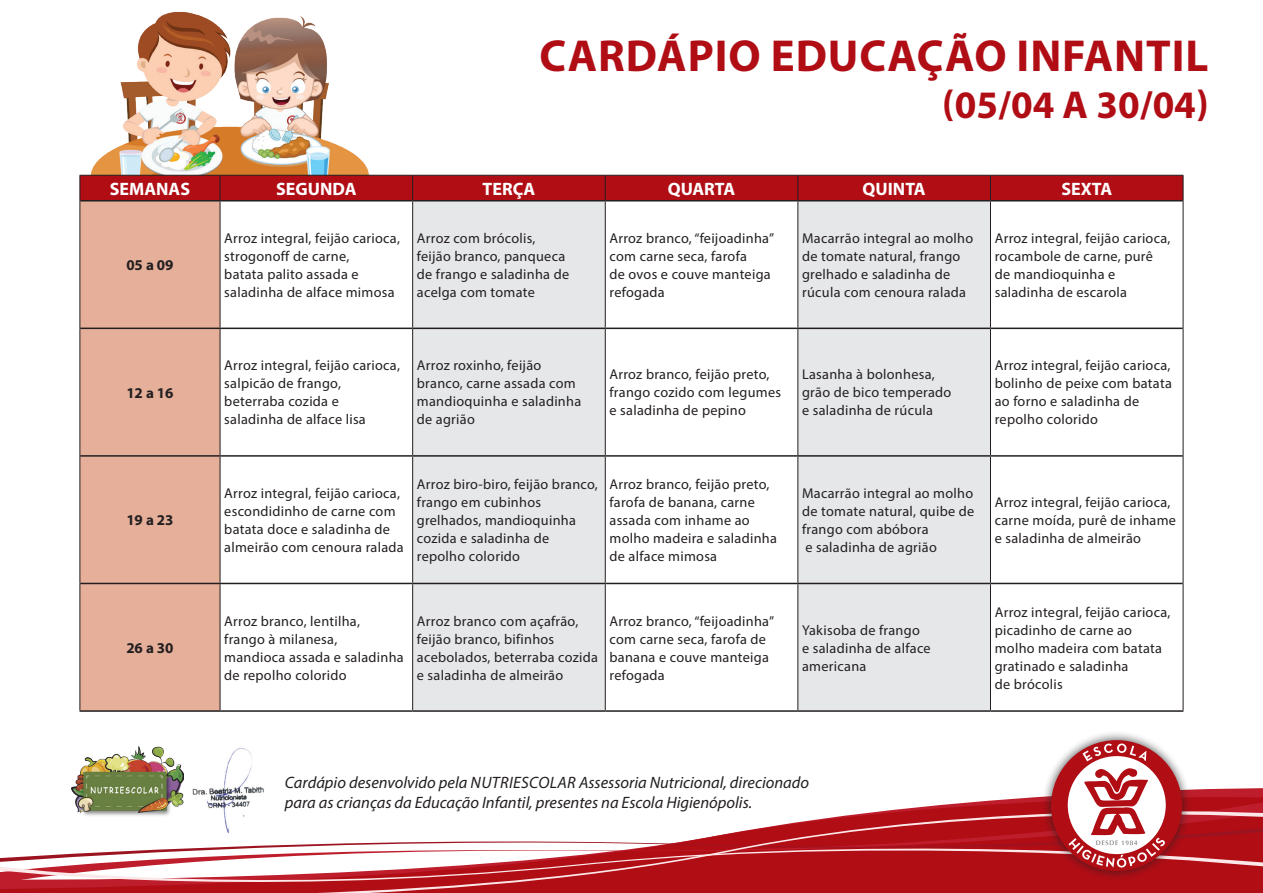
<style>
.page{position:relative;width:1263px;height:893px;background:#fff}
.page>*{position:absolute;margin:0;border:0;box-sizing:border-box;transform-origin:0 0}
.t1{font:700 45px "Myriad Pro";letter-spacing:.02em;color:#b00d15}
.t2{font:700 39px "Myriad Pro";color:#b00d15}
.t3{font:700 18px "Myriad Pro";color:#fff}
.t4{font:italic 16.5px/19.8px "Myriad Pro";color:#231f20}
.t5{font:700 15px "Myriad Pro";color:#231f20}
.t6{font:14.25px/18px "Myriad Pro";letter-spacing:.02em;color:#231f20}
</style>
<div class="page">
<img style="left:79px;top:11px;width:300px;height:183px">
<svg style="left:0;top:796px;width:1263px;height:97px"></svg>
<div style="left:1042px;top:731px;width:149px;height:150px;background:#231f20;opacity:.75"></div>
<svg style="left:1051px;top:740px;width:131px;height:131px"></svg>
<img style="left:71px;top:746px;width:113px;height:72px">
<img style="left:188px;top:748px;width:80px;height:90px">
<div style="left:81px;top:201px;width:139px;height:509px;background:#e5af9a"></div>
<svg style="left:413px;top:201px;width:577px;height:509px;fill:#e6e7e9"></svg>
<div style="left:80px;top:175px;width:1104px;height:26px;background:#b00d15"></div>
<hr style="left:80px;top:201px;width:1px;height:127px;background:#231f20">
<hr style="left:220px;top:201px;width:1px;height:127px;background:#231f20">
<hr style="left:412px;top:201px;width:1px;height:127px;background:#231f20">
<hr style="left:605px;top:201px;width:1px;height:127px;background:#231f20">
<hr style="left:797px;top:201px;width:1px;height:127px;background:#231f20">
<hr style="left:990px;top:201px;width:1px;height:127px;background:#231f20">
<hr style="left:1183px;top:201px;width:1px;height:127px;background:#231f20">
<hr style="left:80px;top:328px;width:1px;height:128px;background:#231f20">
<hr style="left:220px;top:329px;width:1px;height:126px;background:#231f20">
<hr style="left:412px;top:329px;width:1px;height:126px;background:#231f20">
<hr style="left:605px;top:329px;width:1px;height:126px;background:#231f20">
<hr style="left:797px;top:329px;width:1px;height:126px;background:#231f20">
<hr style="left:990px;top:329px;width:1px;height:126px;background:#231f20">
<hr style="left:1183px;top:328px;width:1px;height:128px;background:#231f20">
<hr style="left:80px;top:456px;width:1px;height:127px;background:#231f20">
<hr style="left:220px;top:457px;width:1px;height:126px;background:#231f20">
<hr style="left:412px;top:457px;width:1px;height:126px;background:#231f20">
<hr style="left:605px;top:457px;width:1px;height:126px;background:#231f20">
<hr style="left:797px;top:457px;width:1px;height:126px;background:#231f20">
<hr style="left:990px;top:457px;width:1px;height:126px;background:#231f20">
<hr style="left:1183px;top:456px;width:1px;height:127px;background:#231f20">
<hr style="left:80px;top:583px;width:1px;height:127px;background:#231f20">
<hr style="left:220px;top:584px;width:1px;height:126px;background:#231f20">
<hr style="left:412px;top:584px;width:1px;height:126px;background:#231f20">
<hr style="left:605px;top:584px;width:1px;height:126px;background:#231f20">
<hr style="left:797px;top:584px;width:1px;height:126px;background:#231f20">
<hr style="left:990px;top:584px;width:1px;height:126px;background:#231f20">
<hr style="left:1183px;top:583px;width:1px;height:127px;background:#231f20">
<hr style="left:80px;top:328px;width:140px;height:1px;background:#231f20">
<hr style="left:80px;top:455px;width:140px;height:2px;background:#231f20">
<hr style="left:80px;top:583px;width:140px;height:1px;background:#231f20">
<hr style="left:80px;top:710px;width:140px;height:2px;background:#231f20">
<hr style="left:220px;top:328px;width:193px;height:1px;background:#231f20">
<hr style="left:413px;top:328px;width:192px;height:1px;background:#231f20">
<hr style="left:605px;top:328px;width:193px;height:1px;background:#231f20">
<hr style="left:798px;top:328px;width:192px;height:1px;background:#231f20">
<hr style="left:413px;top:455px;width:192px;height:2px;background:#231f20">
<hr style="left:798px;top:455px;width:192px;height:2px;background:#231f20">
<hr style="left:413px;top:583px;width:192px;height:1px;background:#231f20">
<hr style="left:798px;top:583px;width:192px;height:1px;background:#231f20">
<hr style="left:413px;top:710px;width:192px;height:2px;background:#231f20">
<hr style="left:798px;top:710px;width:192px;height:2px;background:#231f20">
<hr style="left:990px;top:328px;width:193px;height:1px;background:#231f20">
<hr style="left:605px;top:455px;width:193px;height:2px;background:#231f20">
<hr style="left:990px;top:455px;width:193px;height:2px;background:#231f20">
<hr style="left:605px;top:583px;width:193px;height:1px;background:#231f20">
<hr style="left:990px;top:583px;width:193px;height:1px;background:#231f20">
<hr style="left:605px;top:710px;width:193px;height:2px;background:#231f20">
<hr style="left:990px;top:710px;width:193px;height:2px;background:#231f20">
<hr style="left:220px;top:455px;width:193px;height:2px;background:#231f20">
<hr style="left:220px;top:583px;width:193px;height:1px;background:#231f20">
<hr style="left:220px;top:710px;width:193px;height:2px;background:#231f20">
<hr style="left:80px;top:200px;width:140px;height:1px;background:#231f20">
<hr style="left:220px;top:200px;width:193px;height:1px;background:#231f20">
<hr style="left:413px;top:200px;width:192px;height:1px;background:#231f20">
<hr style="left:605px;top:200px;width:193px;height:1px;background:#231f20">
<hr style="left:798px;top:200px;width:192px;height:1px;background:#231f20">
<hr style="left:990px;top:200px;width:193px;height:1px;background:#231f20">
<h1 class="t1" style="left:540px;top:27px;width:670px">CARDÁPIO EDUCAÇÃO INFANTIL</h1>
<h2 class="t2" style="left:942px;top:79px;width:268px">(05/04 A 30/04)</h2>
<p class="t3" style="left:110px;top:177px;width:82px">SEMANAS</p>
<p class="t3" style="left:276px;top:177px;width:82px">SEGUNDA</p>
<p class="t3" style="left:483px;top:177px;width:54px">TERÇA</p>
<p class="t3" style="left:668px;top:177px;width:69px">QUARTA</p>
<p class="t3" style="left:863px;top:177px;width:65px">QUINTA</p>
<p class="t3" style="left:1061px;top:177px;width:52px">SEXTA</p>
<p class="t5" style="left:126px;top:255px;width:49px">05 a 09</p>
<p class="t5" style="left:126px;top:383px;width:49px">12 a 16</p>
<p class="t5" style="left:126px;top:510px;width:49px">19 a 23</p>
<p class="t5" style="left:126px;top:638px;width:49px">26 a 30</p>
<p class="t6" style="left:224px;top:229px;width:177px">Arroz integral, feijão carioca, strogonoff de carne,<br>batata palito assada e saladinha de alface mimosa</p>
<p class="t6" style="left:417px;top:229px;width:154px">Arroz com brócolis, feijão branco, panqueca de frango e saladinha de acelga com tomate</p>
<p class="t6" style="left:609px;top:229px;width:166px">Arroz branco, “feijoadinha” com carne seca, farofa<br>de ovos e couve manteiga refogada</p>
<p class="t6" style="left:802px;top:229px;width:172px">Macarrão integral ao molho de tomate natural, frango grelhado e saladinha de rúcula com cenoura ralada</p>
<p class="t6" style="left:995px;top:229px;width:177px">Arroz integral, feijão carioca, rocambole de carne, purê de mandioquinha e saladinha de escarola</p>
<p class="t6" style="left:224px;top:356px;width:177px">Arroz integral, feijão carioca, salpicão de frango, beterraba cozida e saladinha de alface lisa</p>
<p class="t6" style="left:417px;top:356px;width:166px">Arroz roxinho, feijão branco, carne assada com mandioquinha e saladinha de agrião</p>
<p class="t6" style="left:609px;top:365px;width:173px">Arroz branco, feijão preto, frango cozido com legumes e saladinha de pepino</p>
<p class="t6" style="left:802px;top:365px;width:151px">Lasanha à bolonhesa, grão de bico temperado e saladinha de rúcula</p>
<p class="t6" style="left:995px;top:356px;width:179px">Arroz integral, feijão carioca, bolinho de peixe com batata ao forno e saladinha de repolho colorido</p>
<p class="t6" style="left:224px;top:484px;width:181px">Arroz integral, feijão carioca, escondidinho de carne com batata doce e saladinha de almeirão com cenoura ralada</p>
<p class="t6" style="left:417px;top:475px;width:182px">Arroz biro-biro, feijão branco, frango em cubinhos grelhados, mandioquinha cozida e saladinha de repolho colorido</p>
<p class="t6" style="left:609px;top:475px;width:169px">Arroz branco, feijão preto, farofa de banana, carne assada com inhame ao molho madeira e saladinha de alface mimosa</p>
<p class="t6" style="left:802px;top:484px;width:174px">Macarrão integral ao molho de tomate natural, quibe de frango com abóbora<br>e saladinha de agrião</p>
<p class="t6" style="left:995px;top:493px;width:183px">Arroz integral, feijão carioca, carne moída, purê de inhame e saladinha de almeirão</p>
<p class="t6" style="left:224px;top:612px;width:181px">Arroz branco, lentilha, frango à milanesa,<br>mandioca assada e saladinha de repolho colorido</p>
<p class="t6" style="left:417px;top:612px;width:183px">Arroz branco com açafrão, feijão branco, bifinhos acebolados, beterraba cozida e saladinha de almeirão</p>
<p class="t6" style="left:609px;top:612px;width:166px">Arroz branco, “feijoadinha” com carne seca, farofa de banana e couve manteiga refogada</p>
<p class="t6" style="left:802px;top:621px;width:130px">Yakisoba de frango<br>e saladinha de alface americana</p>
<p class="t4" style="left:285px;top:772px;width:526px">Cardápio desenvolvido pela NUTRIESCOLAR Assessoria Nutricional, direcionado para as crianças da Educação Infantil, presentes na Escola Higienópolis.</p>
<p class="t6" style="left:995px;top:603px;width:177px">Arroz integral, feijão carioca, picadinho de carne ao molho madeira com batata gratinado e saladinha<br>de brócolis</p>
</div>
